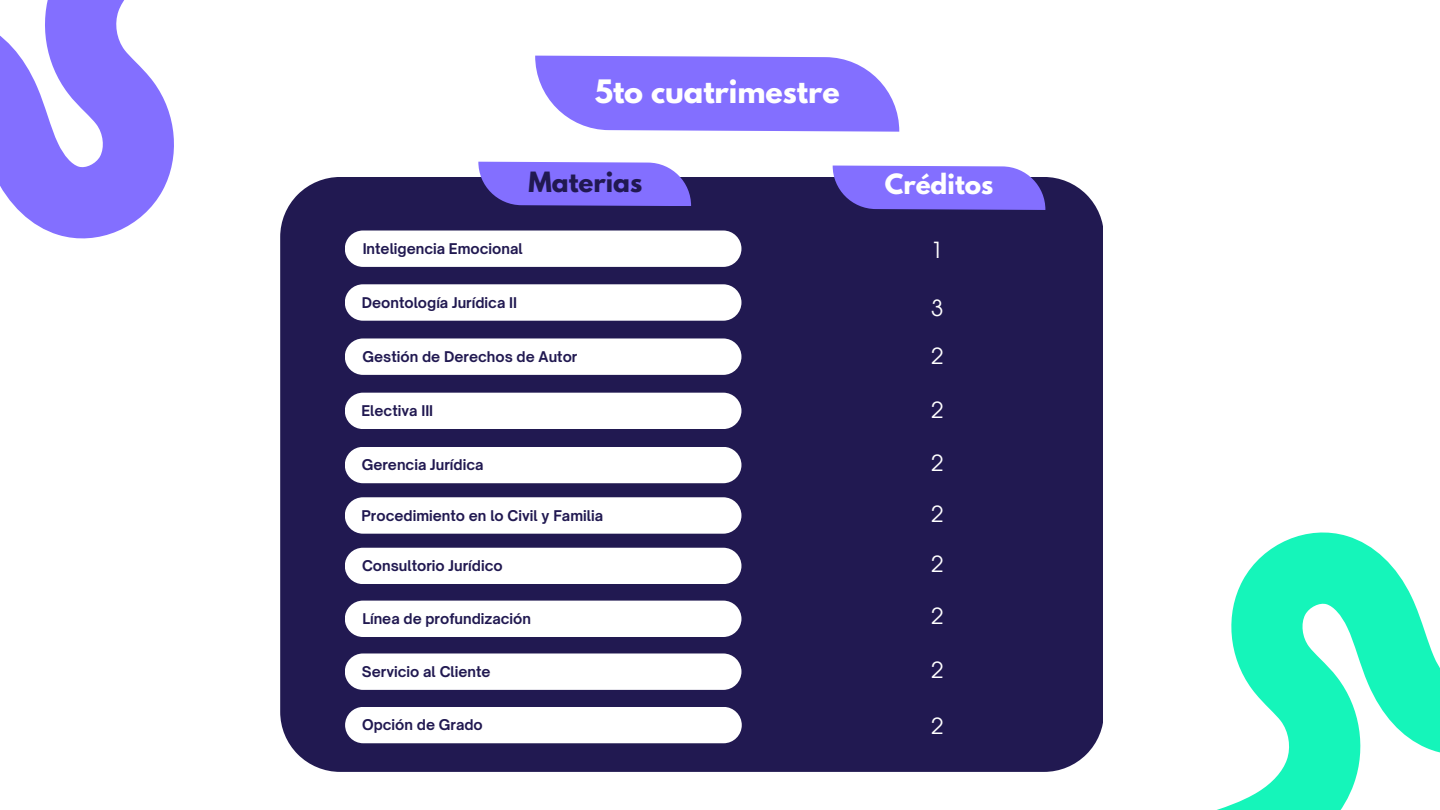
<style>
.page{position:relative;width:1440px;height:810px;background:#fff}
.page>*{position:absolute;margin:0;border:0;box-sizing:border-box;transform-origin:0 0}
.t1{font:700 28.6px "League Spartan";color:#fff}
.t2{font:700 24.8px "League Spartan";color:#fff}
.t3{font:700 24.8px "League Spartan";color:#211951}
.t4{font:22.2px/47.3px "ITC Avant Garde Pro";color:#fff}
.t5{font:700 14.2px "Open Sauce One";color:#211951}
</style>
<div class="page">
<div style="left:280px;top:177px;width:823px;height:595px;background:#211951"></div>
<div style="left:345px;top:231px;width:396px;height:36px;background:#fff;border-radius:18px"></div>
<div style="left:345px;top:284px;width:396px;height:37px;background:#fff;border-radius:18px"></div>
<div style="left:345px;top:338px;width:396px;height:37px;background:#fff;border-radius:18px"></div>
<div style="left:345px;top:497px;width:396px;height:37px;background:#fff;border-radius:18px"></div>
<div style="left:345px;top:393px;width:396px;height:36px;background:#fff;border-radius:18px"></div>
<div style="left:345px;top:548px;width:396px;height:36px;background:#fff;border-radius:18px"></div>
<div style="left:345px;top:601px;width:396px;height:36px;background:#fff;border-radius:18px"></div>
<div style="left:345px;top:653px;width:396px;height:37px;background:#fff;border-radius:18px"></div>
<div style="left:345px;top:707px;width:397px;height:36px;background:#fff;border-radius:18px"></div>
<div style="left:345px;top:447px;width:396px;height:36px;background:#fff;border-radius:18px"></div>
<svg style="left:478px;top:162px;width:213px;height:44px;background:#816ff4"></svg>
<svg style="left:833px;top:166px;width:213px;height:44px;background:#7f6df2"></svg>
<svg style="left:0;top:0;width:174px;height:239px;fill:#836fff"></svg>
<svg style="left:1217px;top:532px;width:223px;height:278px;fill:#15f5ba"></svg>
<svg style="left:535px;top:56px;width:364px;height:75px;background:#8f7dff"></svg>
<h1 class="t1" style="left:595px;top:77px;width:247px">5to cuatrimestre</h1>
<h2 class="t3" style="left:528px;top:169px;width:115px">Materias</h2>
<p class="t5" style="left:363px;top:239px;width:162px">Inteligencia Emocional</p>
<p class="t5" style="left:362px;top:293px;width:157px">Deontología Jurídica II</p>
<p class="t5" style="left:363px;top:348px;width:216px">Gestión de Derechos de Autor</p>
<p class="t5" style="left:361px;top:402px;width:73px">Electiva III</p>
<p class="t5" style="left:362px;top:456px;width:123px">Gerencia Jurídica</p>
<p class="t5" style="left:362px;top:506px;width:243px">Procedimiento en lo Civil y Familia</p>
<p class="t5" style="left:362px;top:557px;width:142px">Consultorio Jurídico</p>
<p class="t5" style="left:362px;top:610px;width:170px">Línea de profundización</p>
<p class="t5" style="left:362px;top:663px;width:130px">Servicio al Cliente</p>
<p class="t5" style="left:362px;top:716px;width:122px">Opción de Grado</p>
<h2 class="t2" style="left:885px;top:172px;width:110px">Créditos</h2>
<h3 class="t4" style="left:931px;top:229px;width:14px">1</h3>
<h3 class="t4" style="left:931px;top:287px;width:14px">3<br>2</h3>
<h3 class="t4" style="left:931px;top:389px;width:14px">2</h3>
<h3 class="t4" style="left:931px;top:442px;width:14px">2</h3>
<h3 class="t4" style="left:931px;top:493px;width:14px">2</h3>
<h3 class="t4" style="left:931px;top:543px;width:14px">2</h3>
<h3 class="t4" style="left:931px;top:595px;width:14px">2</h3>
<h3 class="t4" style="left:931px;top:649px;width:14px">2</h3>
<h3 class="t4" style="left:931px;top:705px;width:14px">2</h3>
</div>
